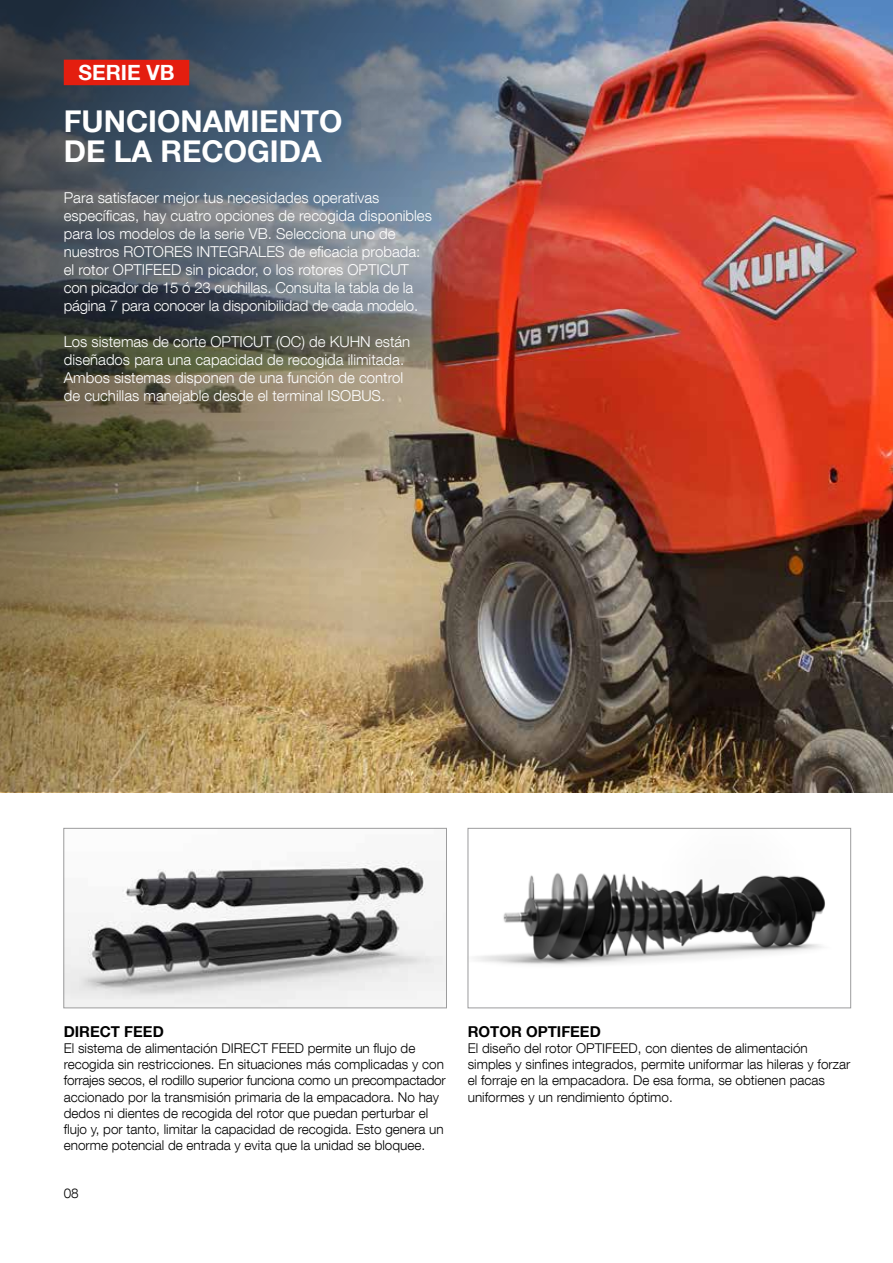
<style>
.page{position:relative;width:893px;height:1263px;background:#fff}
.page>*{position:absolute;margin:0;border:0;box-sizing:border-box;transform-origin:0 0}
.t1{font:700 30px/30px "Helvetica Neue LT Com";color:#fff}
.t2{font:700 21px "Helvetica Neue LT Com";color:#fff}
.t3{font:300 15px/18px "Helvetica Neue LT Com";color:#fff}
.t4{font:700 15px "Helvetica Neue LT Com";color:#000}
.t5{font:300 13.5px/16.2px "Helvetica Neue LT Com";color:#000}
</style>
<div class="page">
<img style="left:706px;top:0;width:187px;height:792px">
<img style="left:0;top:0;width:706px;height:792px">
<img style="left:66px;top:860px;width:379px;height:146px">
<div style="left:64px;top:828px;width:383px;height:180px;border:1px solid #9c9c9d"></div>
<img style="left:476px;top:873px;width:349px;height:92px">
<div style="left:468px;top:828px;width:383px;height:180px;border:1px solid #9c9c9d"></div>
<div style="left:64px;top:60px;width:125px;height:25px;background:#e41e0f"></div>
<h2 class="t2" style="left:78px;top:59px;width:98px">SERIE VB</h2>
<h1 class="t1" style="left:64px;top:105px;width:280px">FUNCIONAMIENTO<br>DE LA RECOGIDA</h1>
<p class="t3" style="left:64px;top:188px;width:370px">Para satisfacer mejor tus necesidades operativas específicas, hay cuatro opciones de recogida disponibles para los modelos de la serie VB. Selecciona uno de nuestros ROTORES INTEGRALES de eficacia probada: el rotor OPTIFEED sin picador, o los rotores OPTICUT con picador de 15 ó 23 cuchillas. Consulta la tabla de la página 7 para conocer la disponibilidad de cada modelo.</p>
<p class="t3" style="left:64px;top:332px;width:348px">Los sistemas de corte OPTICUT (OC) de KUHN están diseñados para una capacidad de recogida ilimitada.<br>Ambos sistemas disponen de una función de control de cuchillas manejable desde el terminal ISOBUS.</p>
<p class="t4" style="left:64px;top:1022px;width:101px">DIRECT FEED</p>
<p class="t5" style="left:64px;top:1040px;width:384px">El sistema de alimentación DIRECT FEED permite un flujo de recogida sin restricciones. En situaciones más complicadas y con forrajes secos, el rodillo superior funciona como un precompactador accionado por la transmisión primaria de la empacadora. No hay dedos ni dientes de recogida del rotor que puedan perturbar el flujo y, por tanto, limitar la capacidad de recogida. Esto genera un enorme potencial de entrada y evita que la unidad se bloquee.</p>
<p class="t5" style="left:64px;top:1185px;width:16px">08</p>
<p class="t4" style="left:468px;top:1022px;width:135px">ROTOR OPTIFEED</p>
<p class="t5" style="left:468px;top:1040px;width:384px">El diseño del rotor OPTIFEED, con dientes de alimentación simples y sinfines integrados, permite uniformar las hileras y forzar el forraje en la empacadora. De esa forma, se obtienen pacas uniformes y un rendimiento óptimo.</p>
</div>
